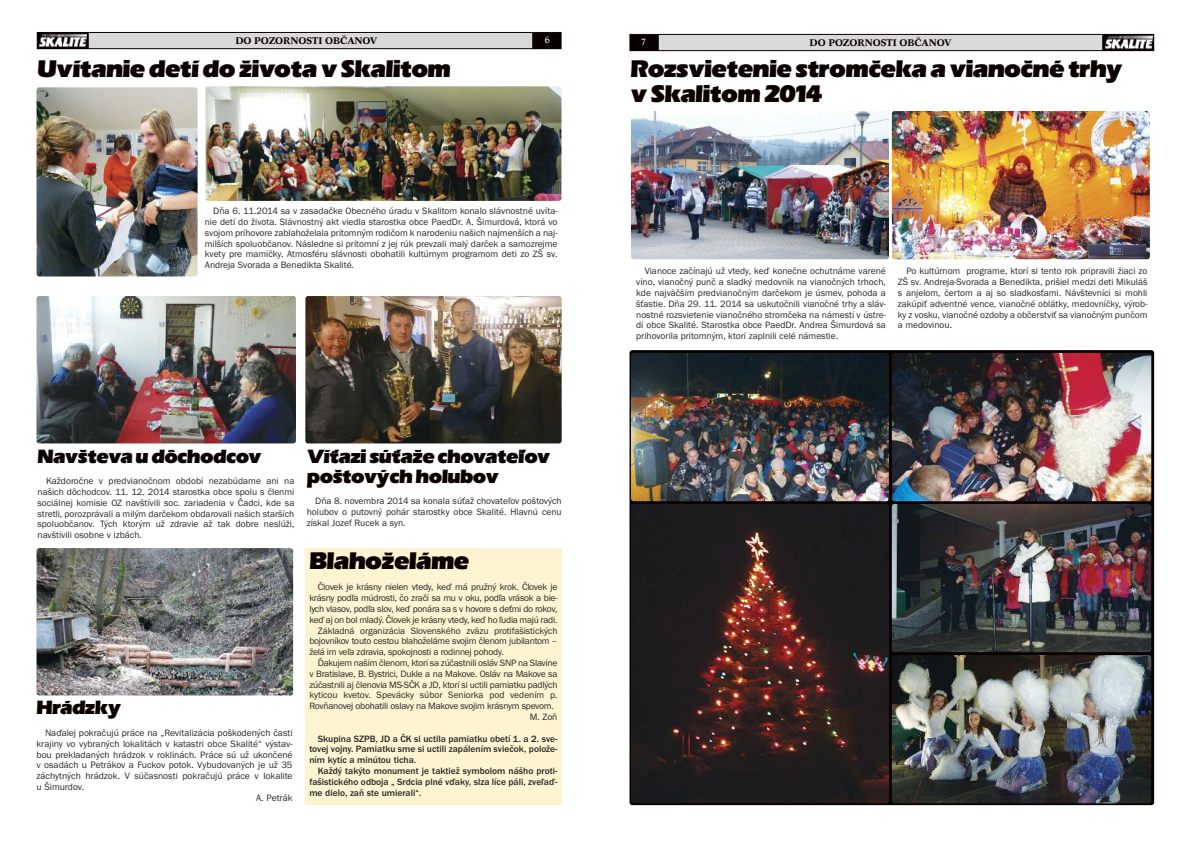
<style>
.page{position:relative;width:1191px;height:842px;background:#fff}
.page>*{position:absolute;margin:0;border:0;box-sizing:border-box;transform-origin:0 0}
.t1{font:25px/25px "Eras Itc PCE Ultr";color:#0b0000}
.t2{font:20px/20px "Eras Itc PCE Ultr";color:#0b0000}
.t3{font:500 10px "Contus TCE";color:#0b0000}
.t4{font:9.6px "Franklin Got Itc TCE";color:#272627}
.t5{font:9.5px/10.8px "Franklin Got Itc TCE";letter-spacing:-.025em;color:#272627;text-align:justify}
.t6{font:500 9.5px/10.8px "Franklin Got Itc TCE";color:#272627;text-align:justify}
.t7{font:9.5px "Franklin Got Itc TCE";color:#272627}
.t8{font:9.5px "Contus TCE";color:#fff}
</style>
<div class="page">
<div style="left:629px;top:350px;width:525px;height:455px;background:#0b0000;border-radius:3px"></div>
<div style="left:658px;top:35px;width:444px;height:15px;background:#dad9d9"></div>
<div style="left:658px;top:34px;width:445px;height:17px;border:1px solid #0b0000"></div>
<div style="left:630px;top:35px;width:27px;height:15px;background:#0b0000"></div>
<div style="left:629px;top:34px;width:29px;height:17px;border:1px solid #0b0000"></div>
<img style="left:1105px;top:36px;width:47px;height:13px">
<div style="left:1103px;top:34px;width:51px;height:17px;border:1px solid #0b0000"></div>
<img style="left:39px;top:34px;width:47px;height:13px">
<div style="left:37px;top:32px;width:51px;height:17px;border:1px solid #0b0000"></div>
<div style="left:89px;top:33px;width:443px;height:15px;background:#dad9d9"></div>
<div style="left:88px;top:32px;width:445px;height:17px;border:1px solid #0b0000"></div>
<div style="left:534px;top:33px;width:26px;height:15px;background:#0b0000"></div>
<div style="left:533px;top:32px;width:28px;height:17px;border:1px solid #0b0000"></div>
<img style="left:205px;top:86px;width:356px;height:115px;border-radius:3px">
<img style="left:36px;top:87px;width:162px;height:189px;border-radius:3px">
<img style="left:891px;top:655px;width:260px;height:148px;border-radius:3px">
<img style="left:631px;top:504px;width:258px;height:299px;border-radius:3px">
<img style="left:891px;top:504px;width:260px;height:148px;border-radius:3px">
<img style="left:891px;top:353px;width:260px;height:148px;border-radius:3px">
<img style="left:631px;top:353px;width:258px;height:148px;border-radius:3px">
<img style="left:891px;top:111px;width:258px;height:148px;border-radius:3px">
<img style="left:631px;top:111px;width:258px;height:148px;border-radius:3px">
<div style="left:305px;top:548px;width:256px;height:257px;background:#fef4d2"></div>
<img style="left:36px;top:548px;width:257px;height:147px;border-radius:3px">
<img style="left:305px;top:296px;width:256px;height:147px;border-radius:3px">
<img style="left:36px;top:296px;width:260px;height:147px;border-radius:3px">
<p class="t3" style="left:235px;top:35px;width:143px">DO POZORNOSTI OBČANOV</p>
<p class="t8" style="left:545px;top:35px;width:7px">6</p>
<p class="t8" style="left:641px;top:37px;width:7px">7</p>
<p class="t3" style="left:809px;top:37px;width:143px">DO POZORNOSTI OBČANOV</p>
<h1 class="t1" style="left:630px;top:56px;width:493px">Rozsvietenie stromčeka a vianočné trhy v Skalitom 2014</h1>
<h1 class="t1" style="left:38px;top:56px;width:414px">Uvítanie detí do života v Skalitom</h1>
<p class="t5" style="left:205px;top:206px;width:354px;text-indent:9px">Dňa 6. 11.2014 sa v zasadačke Obecného úradu v Skalitom konalo slávnostné uvíta&shy;nie detí do života. Slávnostný akt viedla starostka obce PaedDr. A. Šimurdová, ktorá vo svojom príhovore zablahoželala prítomným rodičom k narodeniu našich najmenších a naj&shy;milších spoluobčanov. Následne si prítomní z jej rúk prevzali malý darček a samozrejme kvety pre mamičky. Atmosféru slávnosti obohatili kultúrnym programom deti zo ZŠ sv.<br>Andreja Svorada a Benedikta Skalité.</p>
<h2 class="t2" style="left:38px;top:446px;width:225px">Navšteva u dôchodcov</h2>
<p class="t5" style="left:38px;top:475px;width:258px;text-indent:9px">Každoročne v predvianočnom období nezabúdame ani na našich dôchodcov. 11. 12. 2014 starostka obce spolu s členmi sociálnej komisie OZ navštívili soc. zariadenia v Čadci, kde sa stretli, porozprávali a milým darčekom obdarovali našich starších spoluobčanov. Tých ktorým už zdravie až tak dobre neslúži, navštívili osobne v izbách.</p>
<h2 class="t2" style="left:36px;top:697px;width:86px">Hrádzky</h2>
<p class="t4" style="left:45px;top:727px;width:249px">Naďalej pokračujú práce na „Revitalizácia poškodených časti</p>
<p class="t4" style="left:37px;top:738px;width:257px">krajiny vo vybraných lokalitách v katastri obce Skalité“ výstav-</p>
<p class="t4" style="left:37px;top:749px;width:257px">bou prekladaných hrádzok v roklinách. Práce sú už ukončené</p>
<p class="t4" style="left:37px;top:759px;width:257px">v osadách u Petrákov a Fuckov potok. Vybudovaných je už 35</p>
<p class="t4" style="left:37px;top:770px;width:257px">záchytných hrádzok. V súčasnosti pokračujú práce v lokalite</p>
<p class="t4" style="left:37px;top:781px;width:49px">u Šimurdov.</p>
<p class="t4" style="left:256px;top:792px;width:38px">A. Petrák</p>
<h2 class="t2" style="left:307px;top:446px;width:245px">Víťazi súťaže chovateľov poštových holubov</h2>
<p class="t5" style="left:307px;top:495px;width:256px;text-indent:9px">Dňa 8. novembra 2014 sa konala súťaž chovateľov poštových holubov o putovný pohár starostky obce Skalité. Hlavnú cenu získal Jozef Rucek a syn.</p>
<h1 class="t1" style="left:309px;top:548px;width:161px">Blahoželáme</h1>
<p class="t5" style="left:318px;top:582px;width:241px">Človek je krásny nielen vtedy, keď má pružný krok. Človek je</p>
<p class="t5" style="left:309px;top:592px;width:249px">krásny podľa múdrosti, čo zračí sa mu v oku, podľa vrások a bie-</p>
<p class="t5" style="left:309px;top:603px;width:249px">lych vlasov, podľa slov, keď ponára sa s v hovore s deťmi do rokov,</p>
<p class="t5" style="left:309px;top:614px;width:249px">keď aj on bol mladý. Človek je krásny vtedy, keď ho ľudia majú radi.</p>
<p class="t5" style="left:318px;top:625px;width:241px">Základná organizácia Slovenského zväzu protifašistických</p>
<p class="t5" style="left:309px;top:636px;width:249px">bojovníkov touto cestou blahoželáme svojim členom jubilantom –</p>
<p class="t5" style="left:309px;top:646px;width:196px">želá im veľa zdravia, spokojnosti a rodinnej pohody.</p>
<p class="t5" style="left:318px;top:657px;width:241px">Ďakujem naším členom, ktorí sa zúčastnili osláv SNP na Slavíne</p>
<p class="t5" style="left:309px;top:668px;width:249px">v Bratislave, B. Bystrici, Dukle a na Makove. Osláv na Makove sa</p>
<p class="t5" style="left:309px;top:679px;width:249px">zúčastnili aj členovia MS-SČK a JD, ktorí si uctili pamiatku padlých</p>
<p class="t7" style="left:309px;top:689px;width:249px">kyticou kvetov. Spevácky súbor Seniorka pod vedením p.</p>
<p class="t5" style="left:309px;top:700px;width:246px">Rovňanovej obohatili oslavy na Makove svojim krásnym spevom.</p>
<p class="t5" style="left:530px;top:711px;width:29px">M. Zoň</p>
<p class="t6" style="left:309px;top:733px;width:249px;text-indent:9px">Skupina SZPB, JD a ČK si uctila pamiatku obetí 1. a 2. sve&shy;tovej vojny. Pamiatku sme si uctili zapálením sviečok, polože&shy;ním kytíc a minútou ticha.</p>
<p class="t6" style="left:309px;top:765px;width:249px;text-indent:9px">Každý takýto monument je taktiež symbolom nášho proti&shy;fašistického odboja „ Srdcia plné vďaky, slza líce páli, zveľaď&shy;me dielo, zaň ste umierali“.</p>
<p class="t5" style="left:636px;top:266px;width:251px;text-indent:9px">Vianoce začínajú už vtedy, keď konečne ochutnáme varené víno, vianočný punč a sladký medovník na vianočných trhoch, kde najväčším predvianočným darčekom je úsmev, pohoda a šťastie. Dňa 29. 11. 2014 sa uskutočnili vianočné trhy a sláv&shy;nostné rozsvietenie vianočného stromčeka na námestí v ústre&shy;dí obce Skalité. Starostka obce PaedDr. Andrea Šimurdová sa prihovorila prítomným, ktorí zaplnili celé námestie.</p>
<p class="t5" style="left:897px;top:266px;width:251px;text-indent:9px">Po kultúrnom programe, ktorí si tento rok pripravili žiaci zo ZŠ sv. Andreja-Svorada a Benedikta, prišiel medzi deti Mikuláš s anjelom, čertom a aj so sladkosťami. Návštevníci si mohli zakúpiť adventné vence, vianočné oblátky, medovníčky, výrob&shy;ky z vosku, vianočné ozdoby a občerstviť sa vianočným punčom a medovinou.</p>
</div>
